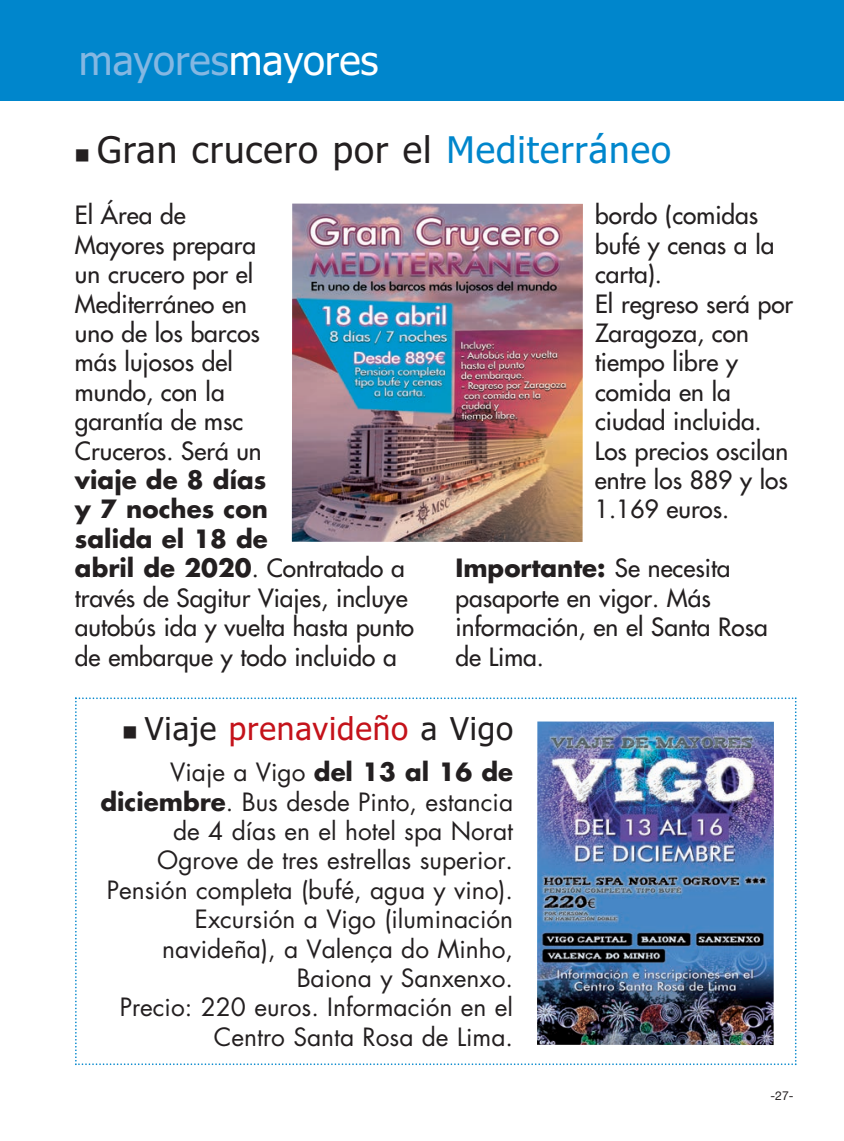
<style>
.page{position:relative;width:844px;height:1141px;background:#fff}
.page>*{position:absolute;margin:0;border:0;box-sizing:border-box;transform-origin:0 0}
.t1{font:40.25px "Tahoma";color:#84b7e2}
.t2{font:36.75px "Tahoma";letter-spacing:.025em;color:#231f20}
.t3{font:31.5px "Tahoma";letter-spacing:.025em;color:#c4121a}
.t4{font:500 24.5px/29.4px "Futura Std";color:#231f20}
.t5{font:24.5px/29.4px "Futura Std";color:#231f20;text-align:right}
.t6{font:12.25px "Helvetica Neue";color:#231f20}
.s1{color:#fff}
.s2{color:#0086cc}
.s3{font-weight:700}
.s4{color:#231f20}
</style>
<div class="page">
<img style="left:292px;top:204px;width:290px;height:338px">
<svg style="left:75px;top:697px;width:721px;height:368px"></svg>
<img style="left:537px;top:721px;width:236px;height:324px">
<div style="left:0;top:0;width:843px;height:100px;background:#0086cc"></div>
<h1 class="t1" style="left:79px;top:45px;width:301px">mayores<span class="s1">mayores</span></h1>
<h2 class="t2" style="left:74px;top:135px;width:598px">■ Gran crucero por el <span class="s2">Mediterráneo</span></h2>
<p class="t4" style="left:75px;top:202px;width:188px">El Área de<br>Mayores prepara un crucero por el<br>Mediterráneo en uno de los barcos más lujosos del mundo, con la garantía de msc<br>Cruceros. Será un</p>
<p class="t4" style="left:75px;top:467px;width:340px"><span class="s3">viaje de 8 días<br>y 7 noches con<br>salida el 18 de<br>abril de 2020</span>. Contratado a través de Sagitur Viajes, incluye autobús ida y vuelta hasta punto de embarque y todo incluido a</p>
<p class="t4" style="left:594px;top:202px;width:200px">bordo (comidas bufé y cenas a la carta).<br>El regreso será por<br>Zaragoza, con tiempo libre y comida en la ciudad incluida.<br>Los precios oscilan entre los 889 y los<br>1.169 euros.</p>
<p class="t4" style="left:455px;top:555px;width:314px"><span class="s3">Importante:</span> Se necesita pasaporte en vigor. Más información, en el Santa Rosa de Lima.</p>
<p class="t3" style="left:122px;top:716px;width:392px"><span class="s4">■ Viaje</span> prenavideño <span class="s4">a Vigo</span></p>
<p class="t5" style="left:100px;top:760px;width:414px">Viaje a Vigo <span class="s3">del 13 al 16 de diciembre</span>. Bus desde Pinto, estancia de 4 días en el hotel spa Norat<br>Ogrove de tres estrellas superior.<br>Pensión completa (bufé, agua y vino).<br>Excursión a Vigo (iluminación navideña), a Valença do Minho,<br>Baiona y Sanxenxo.<br>Precio: 220 euros. Información en el<br>Centro Santa Rosa de Lima.</p>
<p class="t6" style="left:770px;top:1087px;width:25px">-27-</p>
</div>
